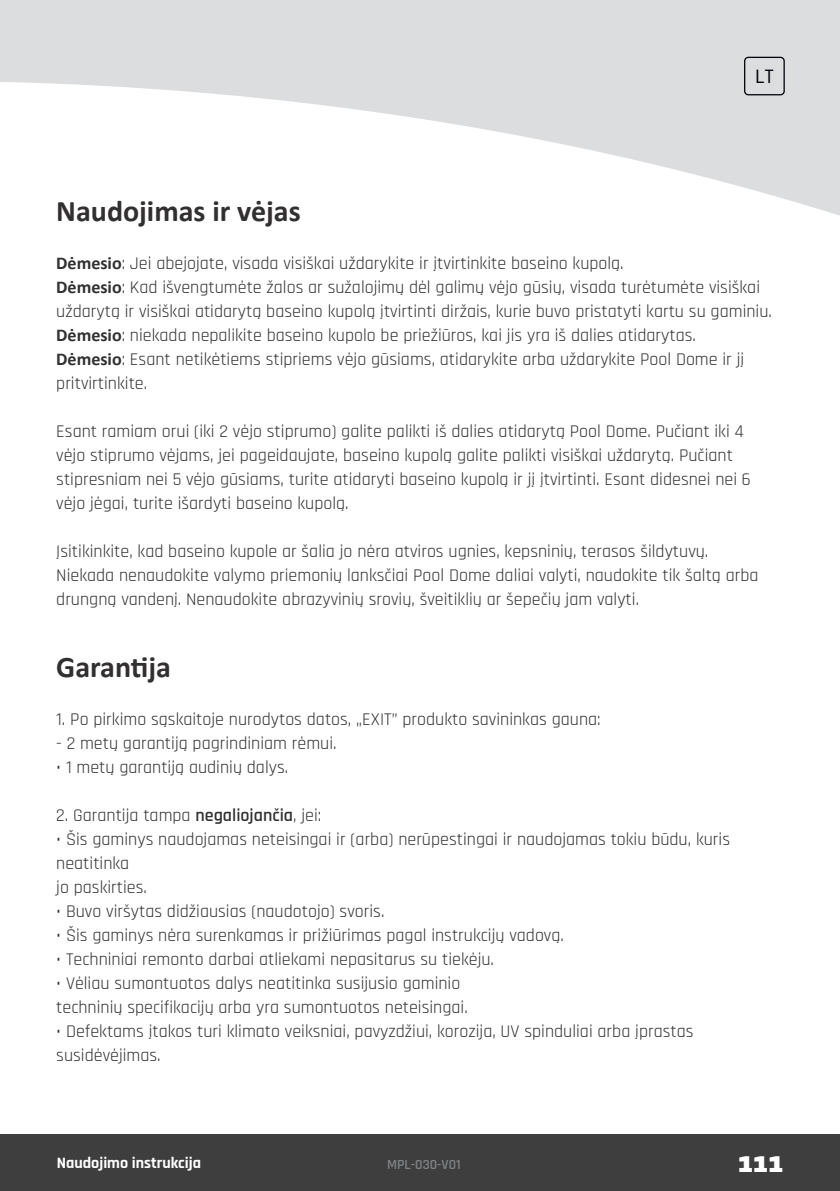
<style>
.page{position:relative;width:840px;height:1191px;background:#fff}
.page>*{position:absolute;margin:0;border:0;box-sizing:border-box;transform-origin:0 0}
.Heading_2{font:700 30px "Calibri";color:#312f30}
.t1{font:25.2px "Changa One";color:#fff}
.t2{font:500 20.8px "Rajdhani";color:#02030c}
.Page-content{font:18px/24px "Rajdhani";color:#312f30}
.t3{font:700 16px "Rajdhani";color:#fff}
.t4{font:600 14px "Rajdhani";color:#808285}
.s1{font-family:"Calibri";font-weight:700}
.s2{font-weight:600}
</style>
<div class="page">
<svg style="left:0;top:0;width:839px;height:215px;fill:#dcdddf"></svg>
<div style="left:0;top:1134px;width:839px;height:57px;background:#3e3e3f"></div>
<div style="left:743px;top:57px;width:41px;height:38px;border:1px solid #02030c;border-radius:4px"></div>
<p class="t2" style="left:754px;top:64px;width:20px">LT</p>
<p class="Heading_2" style="left:56px;top:189px;width:246px">Naudojimas ir vėjas</p>
<p class="Page-content" style="left:56px;top:251px;width:568px"><span class="s1">Dėmesio</span>: Jei abejojate, visada visiškai uždarykite ir įtvirtinkite baseino kupolą.</p>
<p class="Page-content" style="left:56px;top:275px;width:716px"><span class="s1">Dėmesio</span>: Kad išvengtumėte žalos ar sužalojimų dėl galimų vėjo gūsių, visada turėtumėte visiškai uždarytą ir visiškai atidarytą baseino kupolą įtvirtinti diržais, kurie buvo pristatyti kartu su gaminiu.</p>
<p class="Page-content" style="left:56px;top:323px;width:640px"><span class="s1">Dėmesio</span>: niekada nepalikite baseino kupolo be priežiūros, kai jis yra iš dalies atidarytas.</p>
<p class="Page-content" style="left:56px;top:347px;width:689px"><span class="s1">Dėmesio</span>: Esant netikėtiems stipriems vėjo gūsiams, atidarykite arba uždarykite Pool Dome ir jį pritvirtinkite.</p>
<p class="Page-content" style="left:56px;top:419px;width:695px">Esant ramiam orui (iki 2 vėjo stiprumo) galite palikti iš dalies atidarytą Pool Dome. Pučiant iki 4 vėjo stiprumo vėjams, jei pageidaujate, baseino kupolą galite palikti visiškai uždarytą. Pučiant stipresniam nei 5 vėjo gūsiams, turite atidaryti baseino kupolą ir jį įtvirtinti. Esant didesnei nei 6 vėjo jėgai, turite išardyti baseino kupolą.</p>
<p class="Page-content" style="left:56px;top:539px;width:653px">Įsitikinkite, kad baseino kupole ar šalia jo nėra atviros ugnies, kepsninių, terasos šildytuvų.</p>
<p class="Page-content" style="left:56px;top:563px;width:703px">Niekada nenaudokite valymo priemonių lanksčiai Pool Dome daliai valyti, naudokite tik šaltą arba drungną vandenį. Nenaudokite abrazyvinių srovių, šveitiklių ar šepečių jam valyti.</p>
<p class="Heading_2" style="left:56px;top:645px;width:116px">Garantija</p>
<p class="Page-content" style="left:56px;top:707px;width:545px">1. Po pirkimo sąskaitoje nurodytos datos, „EXIT” produkto savininkas gauna:</p>
<p class="Page-content" style="left:56px;top:731px;width:282px">- 2 metų garantiją pagrindiniam rėmui.</p>
<p class="Page-content" style="left:56px;top:755px;width:233px">• 1 metų garantiją audinių dalys.</p>
<p class="Page-content" style="left:56px;top:803px;width:266px">2. Garantija tampa <span class="s2">negaliojančia</span>, jei:</p>
<p class="Page-content" style="left:56px;top:827px;width:675px">• Šis gaminys naudojamas neteisingai ir (arba) nerūpestingai ir naudojamas tokiu būdu, kuris neatitinka</p>
<p class="Page-content" style="left:56px;top:875px;width:92px">jo paskirties.</p>
<p class="Page-content" style="left:56px;top:899px;width:329px">• Buvo viršytas didžiausias (naudotojo) svoris.</p>
<p class="Page-content" style="left:56px;top:923px;width:509px">• Šis gaminys nėra surenkamas ir prižiūrimas pagal instrukcijų vadovą.</p>
<p class="Page-content" style="left:56px;top:947px;width:439px">• Techniniai remonto darbai atliekami nepasitarus su tiekėju.</p>
<p class="Page-content" style="left:56px;top:971px;width:405px">• Vėliau sumontuotos dalys neatitinka susijusio gaminio</p>
<p class="Page-content" style="left:56px;top:995px;width:413px">techninių specifikacijų arba yra sumontuotos neteisingai.</p>
<p class="Page-content" style="left:56px;top:1019px;width:638px">• Defektams įtakos turi klimato veiksniai, pavyzdžiui, korozija, UV spinduliai arba įprastas susidėvėjimas.</p>
<p class="t3" style="left:57px;top:1153px;width:146px">Naudojimo instrukcija</p>
<h2 class="t1" style="left:737px;top:1149px;width:47px">111</h2>
<p class="t4" style="left:387px;top:1156px;width:75px">MPL-030-V01</p>
</div>
